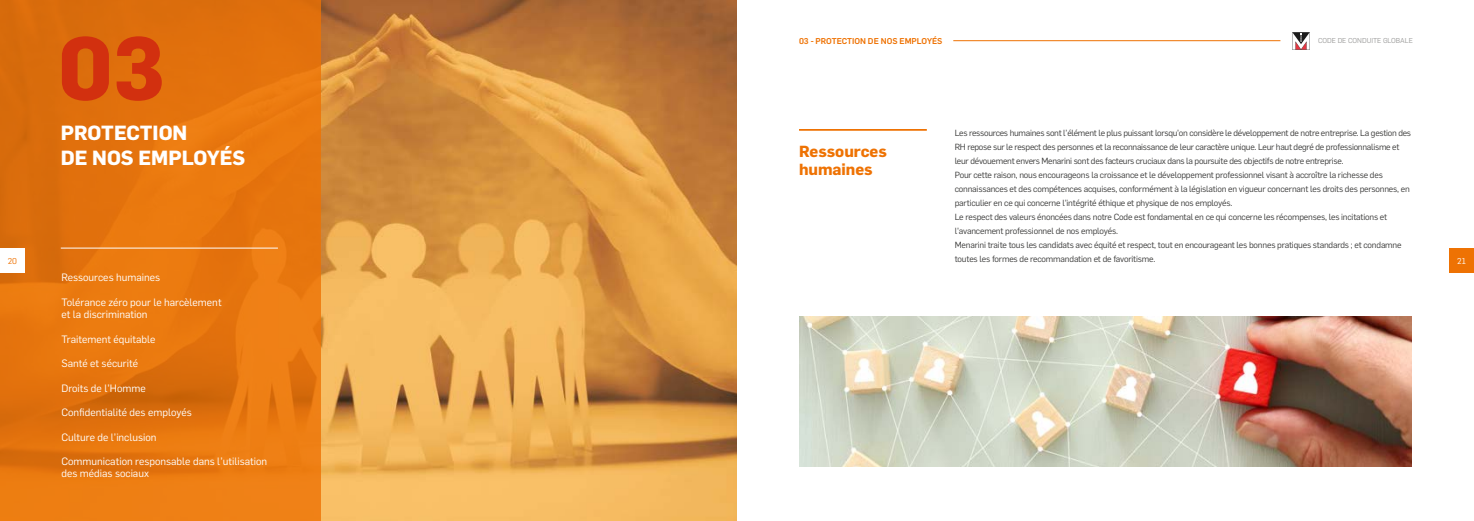
<style>
.page{position:relative;width:1474px;height:521px;background:#fff}
.page>*{position:absolute;margin:0;border:0;box-sizing:border-box;transform-origin:0 0}
.t1{font:700 87.5px "Flama";color:#d2300f}
.t2{font:700 20.12px/24.5px "Flama";color:#fff}
.t3{font:700 15.75px/18.4px "Flama";color:#ee7203}
.t4{font:10.5px/12.2px "Flama";color:#fff}
.t5{font:8.75px/14px "Flama";letter-spacing:-.02em;color:#3c3c3b}
.t6{font:500 8.31px "Flama";color:#ee7203}
.t7{font:8.31px "Flama";color:#fff}
.t8{font:8.31px "Flama";color:#ee7203}
.t9{font:7px "Flama";color:#9d9d9c}
</style>
<div class="page">
<img style="left:320px;top:0;width:417px;height:521px">
<svg style="left:0;top:0;width:320px;height:521px;background:#e4740e"></svg>
<hr style="left:953px;top:40px;width:327px;height:1px;background:#ee7203">
<div style="left:1449px;top:248px;width:24px;height:25px;background:#ee7203"></div>
<svg style="left:1292px;top:32px;width:17px;height:18px"></svg>
<div style="left:0;top:248px;width:25px;height:25px;background:#fff"></div>
<hr style="left:61px;top:248px;width:217px;height:1px;background:#fff">
<hr style="left:799px;top:129px;width:127px;height:2px;background:#ee7203">
<img style="left:799px;top:316px;width:612px;height:150px">
<p class="t8" style="left:8px;top:255px;width:11px">20</p>
<h1 class="t1" style="left:58px;top:3px;width:108px">03</h1>
<p class="t6" style="left:799px;top:35px;width:145px">03 - PROTECTION DE NOS EMPLOYÉS</p>
<h2 class="t2" style="left:61px;top:120px;width:186px">PROTECTION<br>DE NOS EMPLOYÉS</h2>
<p class="t4" style="left:61px;top:271px;width:100px">Ressources humaines</p>
<p class="t4" style="left:61px;top:295px;width:162px">Tolérance zéro pour le harcèlement et la discrimination</p>
<p class="t4" style="left:61px;top:332px;width:96px">Traitement équitable</p>
<p class="t4" style="left:61px;top:357px;width:78px">Santé et sécurité</p>
<p class="t4" style="left:61px;top:381px;width:86px">Droits de l’Homme</p>
<p class="t4" style="left:61px;top:406px;width:132px">Confidentialité des employés</p>
<p class="t4" style="left:61px;top:430px;width:97px">Culture de l’inclusion</p>
<p class="t4" style="left:61px;top:455px;width:207px">Communication responsable dans l’utilisation des médias sociaux</p>
<h3 class="t3" style="left:799px;top:141px;width:89px">Ressources humaines</h3>
<p class="t9" style="left:1318px;top:36px;width:96px">CODE DE CONDUITE GLOBALE</p>
<p class="t5" style="left:954px;top:125px;width:458px">Les ressources humaines sont l’élément le plus puissant lorsqu’on considère le développement de notre entreprise. La gestion des RH repose sur le respect des personnes et la reconnaissance de leur caractère unique. Leur haut degré de professionnalisme et leur dévouement envers Menarini sont des facteurs cruciaux dans la poursuite des objectifs de notre entreprise.<br>Pour cette raison, nous encourageons la croissance et le développement professionnel visant à accroître la richesse des connaissances et des compétences acquises, conformément à la législation en vigueur concernant les droits des personnes, en particulier en ce qui concerne l’intégrité éthique et physique de nos employés.<br>Le respect des valeurs énoncées dans notre Code est fondamental en ce qui concerne les récompenses, les incitations et l’avancement professionnel de nos employés.<br>Menarini traite tous les candidats avec équité et respect, tout en encourageant les bonnes pratiques standards ; et condamne toutes les formes de recommandation et de favoritisme.</p>
<p class="t7" style="left:1457px;top:255px;width:10px">21</p>
</div>
